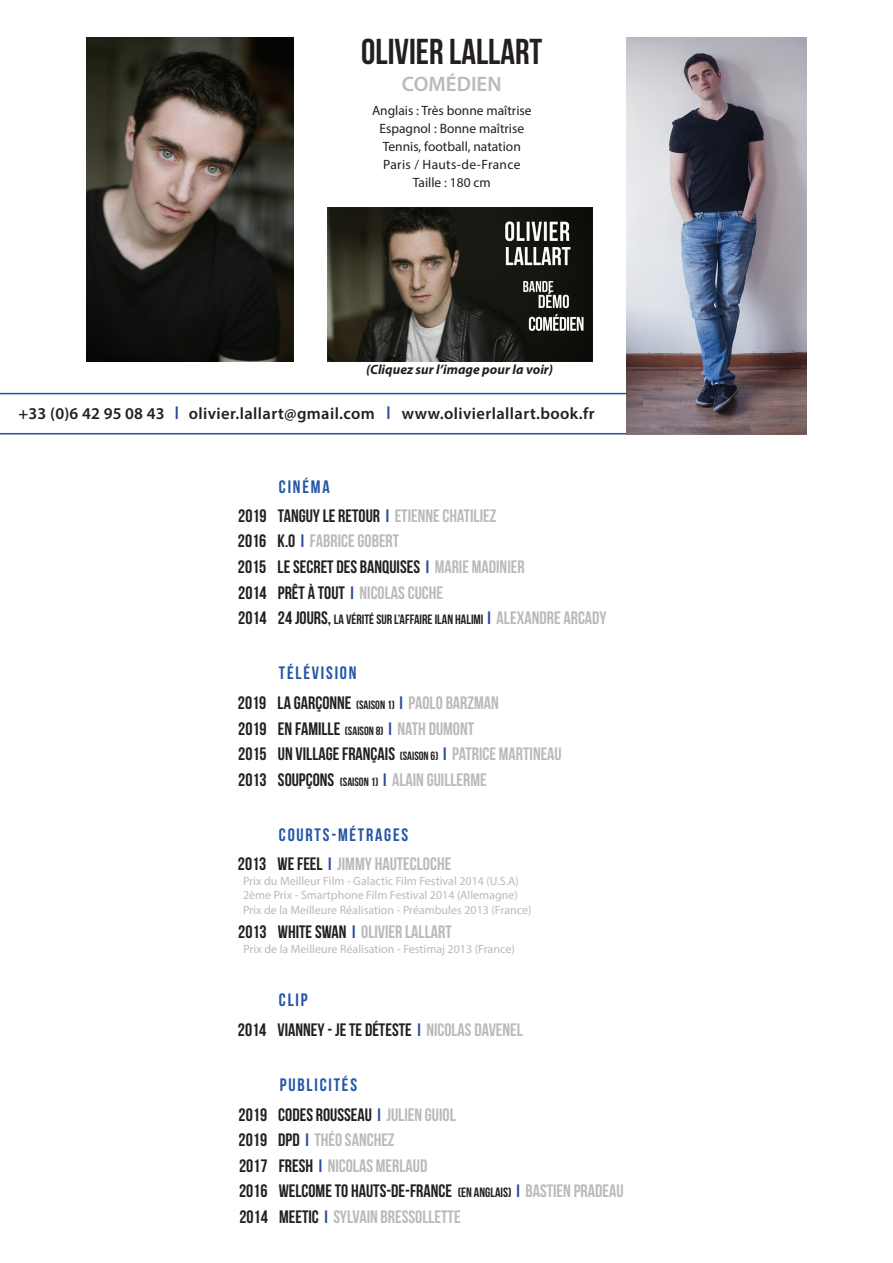
<style>
.page{position:relative;width:893px;height:1263px;background:#fff}
.page>*{position:absolute;margin:0;border:0;box-sizing:border-box;transform-origin:0 0}
.t1{font:36px "Bebas Neue";color:#231f20}
.t2{font:600 21px "Myriad Pro";color:#bababa}
.t3{font:18px "Bebas Neue";color:#231f20}
.t4{font:18px "Bebas Neue";color:#bababa}
.t5{font:18px "Bebas Neue";letter-spacing:.1em;color:#2356a6}
.t6{font:600 16.5px "Myriad Pro";letter-spacing:.025em;color:#231f20}
.t7{font:13.5px "Myriad Pro";color:#231f20}
.t8{font:13.5px "Bebas Neue";color:#231f20}
.t9{font:italic 700 13.5px "Myriad Pro";color:#231f20}
.t10{font:13.5px "Myriad Pro";letter-spacing:.025em;color:#231f20}
.t11{font:12px "Myriad Pro";color:#bababa}
.s1{font-family:"Bebas Neue";font-weight:400;font-size:18px;color:#2e4c9c}
.s2{color:#2e4c9c}
.s3{color:#bababa}
.s4{color:#231f20}
.s5{font-size:18px}
.s6{font-size:18px;color:#2e4c9c}
.s7{font-size:18px;color:#bababa}
.s8{font-size:12px}
.s9{font-size:12px;color:#231f20}
.s10{font-size:13.5px}
</style>
<div class="page">
<img style="left:327px;top:207px;width:265px;height:154px">
<hr style="left:0;top:393px;width:670px;height:1px;background:#1c56a6">
<hr style="left:0;top:433px;width:670px;height:1px;background:#1c56a6">
<img style="left:86px;top:37px;width:207px;height:324px">
<img style="left:626px;top:37px;width:180px;height:397px">
<p class="t1" style="left:361px;top:32px;width:183px">OLIVIER LALLART</p>
<p class="t2" style="left:402px;top:71px;width:101px">COMÉDIEN</p>
<p class="t7" style="left:372px;top:102px;width:161px">Anglais : Très bonne maîtrise</p>
<p class="t7" style="left:379px;top:120px;width:146px">Espagnol : Bonne maîtrise</p>
<p class="t7" style="left:383px;top:138px;width:140px">Tennis, football, natation</p>
<p class="t10" style="left:383px;top:156px;width:139px">Paris / Hauts-de-France</p>
<p class="t7" style="left:413px;top:174px;width:80px">Taille : 180 cm</p>
<p class="t9" style="left:366px;top:360px;width:189px">(Cliquez sur l’image pour la voir)</p>
<p class="t6" style="left:19px;top:403px;width:578px">+33 (0)6 42 95 08 43 <span class="s1">I</span> olivier.lallart@gmail.com <span class="s1">I</span> www.olivierlallart.book.fr</p>
<p class="t5" style="left:279px;top:477px;width:52px">CINÉMA</p>
<p class="t3" style="left:238px;top:506px;width:260px">2019 TANGUY LE RETOUR <span class="s2">I</span> <span class="s3">ETIENNE CHATILIEZ</span></p>
<p class="t4" style="left:238px;top:531px;width:163px"><span class="s4">2016 K.O</span> <span class="s2">I</span> FABRICE GOBERT</p>
<p class="t3" style="left:238px;top:557px;width:288px">2015 LE SECRET DES BANQUISES <span class="s2">I</span> <span class="s3">MARIE MADINIER</span></p>
<p class="t8" style="left:238px;top:612px;width:370px"><span class="s5">2014 24 JOURS,</span> LA VÉRITÉ SUR L’AFFAIRE ILAN HALIMI <span class="s6">I</span> <span class="s7">ALEXANDRE ARCADY</span></p>
<p class="t3" style="left:238px;top:582px;width:206px">2014 PRÊT À TOUT <span class="s2">I</span> <span class="s3">NICOLAS CUCHE</span></p>
<p class="t5" style="left:279px;top:663px;width:79px">TÉLÉVISION</p>
<p class="t3" style="left:238px;top:693px;width:262px">2019 LA GARÇONNE <span class="s8">(SAISON 1)</span> <span class="s2">I</span> <span class="s3">PAOLO BARZMAN</span></p>
<p class="t3" style="left:238px;top:718px;width:237px">2019 EN FAMILLE <span class="s8">(SAISON 8)</span> <span class="s2">I</span> <span class="s3">NATH DUMONT</span></p>
<p class="t3" style="left:238px;top:744px;width:325px">2015 UN VILLAGE FRANÇAIS <span class="s8">(SAISON 6)</span> <span class="s2">I</span> <span class="s3">PATRICE MARTINEAU</span></p>
<p class="t4" style="left:238px;top:769px;width:250px"><span class="s4">2013 SOUPÇONS</span> <span class="s9">(SAISON 1)</span> <span class="s2">I</span> ALAIN GUILLERME</p>
<p class="t5" style="left:279px;top:824px;width:131px">COURTS-MÉTRAGES</p>
<p class="t4" style="left:238px;top:854px;width:215px"><span class="s4">2013 WE FEEL</span> <span class="s2">I</span> JIMMY HAUTECLOCHE</p>
<p class="t11" style="left:243px;top:873px;width:277px">Prix du Meilleur Film - Galactic Film Festival 2014 (U.S.A)</p>
<p class="t11" style="left:243px;top:888px;width:276px">2ème Prix - Smartphone Film Festival 2014 (Allemagne)</p>
<p class="t11" style="left:243px;top:902px;width:290px">Prix de la Meilleure Réalisation - Préambules 2013 (France)</p>
<p class="t4" style="left:238px;top:922px;width:215px"><span class="s4">2013 WHITE SWAN</span> <span class="s2">I</span> OLIVIER LALLART</p>
<p class="t11" style="left:243px;top:941px;width:273px">Prix de la Meilleure Réalisation - Festimaj 2013 (France)</p>
<p class="t5" style="left:279px;top:990px;width:30px">CLIP</p>
<p class="t3" style="left:238px;top:1020px;width:287px">2014 VIANNEY - JE TE DÉTESTE <span class="s2">I</span> <span class="s3">NICOLAS DAVENEL</span></p>
<p class="t5" style="left:280px;top:1075px;width:79px">PUBLICITÉS</p>
<p class="t3" style="left:239px;top:1105px;width:219px">2019 CODES ROUSSEAU <span class="s2">I</span> <span class="s3">JULIEN GUIOL</span></p>
<p class="t4" style="left:239px;top:1130px;width:158px"><span class="s4">2019 DPD</span> <span class="s2">I</span> THÉO SANCHEZ</p>
<p class="t4" style="left:239px;top:1156px;width:190px"><span class="s4">2017 FRESH</span> <span class="s2">I</span> NICOLAS MERLAUD</p>
<p class="t3" style="left:239px;top:1181px;width:386px">2016 WELCOME TO HAUTS-DE-FRANCE <span class="s10">(EN ANGLAIS)</span> <span class="s2">I</span> <span class="s3">BASTIEN PRADEAU</span></p>
<p class="t4" style="left:239px;top:1207px;width:223px"><span class="s4">2014 MEETIC</span> <span class="s2">I</span> SYLVAIN BRESSOLLETTE</p>
</div>
